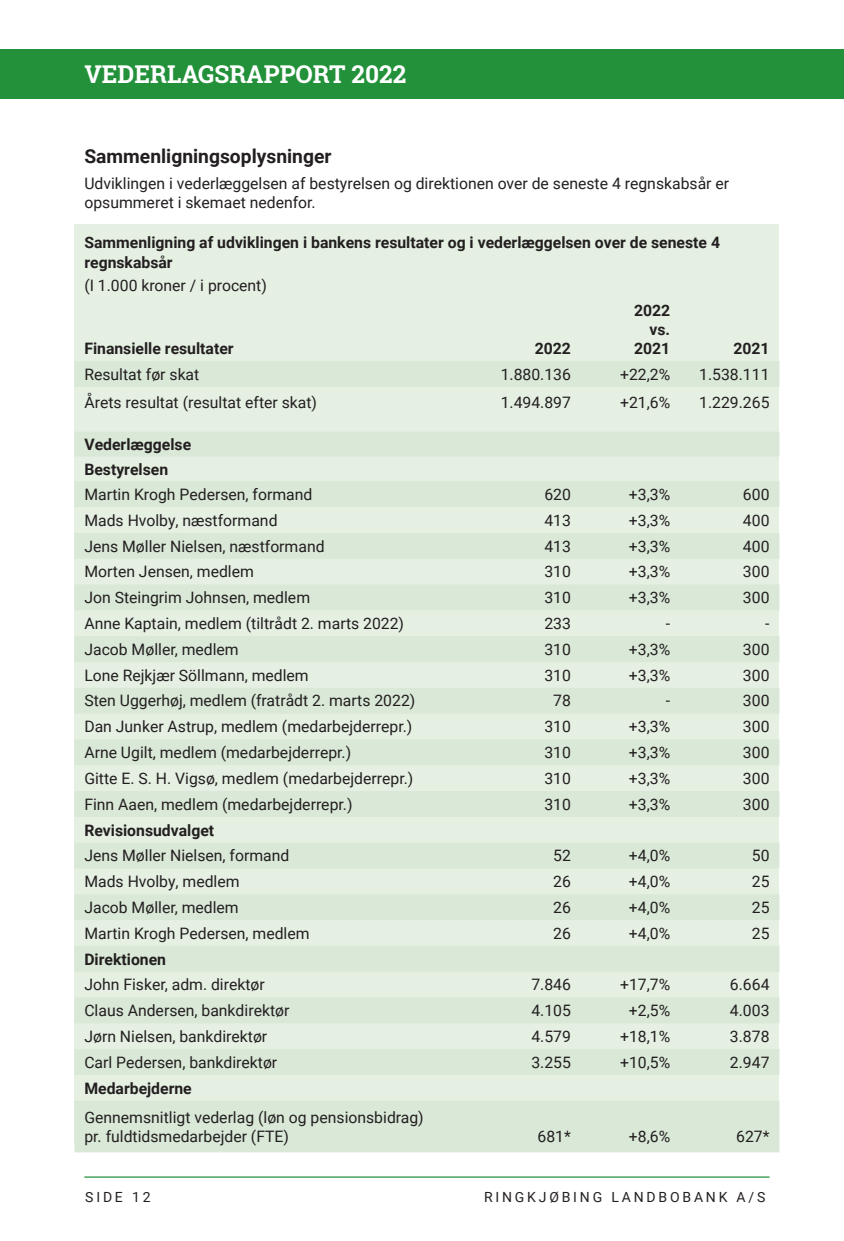
<style>
.page{position:relative;width:844px;height:1241px;background:#fff}
.page>*{position:absolute;margin:0;border:0;box-sizing:border-box;transform-origin:0 0}
.t1{font:700 24.5px "Roboto Slab";color:#fff}
.t2{font:700 19.25px "Roboto";color:#231f20}
.t3{font:15.75px/19.2px "Roboto";color:#231f20}
.t4{font:700 15.75px/19.2px "Roboto";color:#231f20}
.t5{font:14px "Roboto";letter-spacing:.2em;color:#231f20}
</style>
<div class="page">
<hr style="left:84px;top:1176px;width:685px;height:1px;background:#23913a">
<div style="left:74px;top:225px;width:705px;height:188px;background:#e5f0e3"></div>
<div style="left:74px;top:361px;width:705px;height:791px;background:#deebdc"></div>
<div style="left:74px;top:431px;width:705px;height:25px;background:#d9e8d7"></div>
<div style="left:0;top:50px;width:843px;height:49px;background:#23913a"></div>
<h1 class="t1" style="left:84px;top:57px;width:323px">VEDERLAGSRAPPORT 2022</h1>
<p class="t2" style="left:84px;top:142px;width:248px">Sammenligningsoplysninger</p>
<p class="t3" style="left:84px;top:173px;width:646px">Udviklingen i vederlæggelsen af bestyrelsen og direktionen over de seneste 4 regnskabsår er opsummeret i skemaet nedenfor.</p>
<p class="t4" style="left:84px;top:232px;width:637px">Sammenligning af udviklingen i bankens resultater og i vederlæggelsen over de seneste 4 regnskabsår</p>
<p class="t3" style="left:84px;top:275px;width:184px">(I 1.000 kroner / i procent)</p>
<p class="t4" style="left:84px;top:338px;width:151px">Finansielle resultater</p>
<p class="t4" style="left:534px;top:338px;width:38px">2022</p>
<p class="t4" style="left:634px;top:300px;width:38px;text-align:right">2022 vs.<br>2021</p>
<p class="t4" style="left:733px;top:338px;width:38px">2021</p>
<p class="t3" style="left:84px;top:364px;width:116px">Resultat før skat</p>
<p class="t3" style="left:500px;top:364px;width:72px">1.880.136</p>
<p class="t3" style="left:620px;top:364px;width:52px">+22,2%</p>
<p class="t3" style="left:699px;top:364px;width:72px">1.538.111</p>
<p class="t3" style="left:84px;top:392px;width:234px">Årets resultat (resultat efter skat)</p>
<p class="t3" style="left:500px;top:392px;width:72px">1.494.897</p>
<p class="t3" style="left:620px;top:392px;width:52px">+21,6%</p>
<p class="t3" style="left:699px;top:392px;width:72px">1.229.265</p>
<p class="t4" style="left:84px;top:431px;width:108px;line-height:24.8px">Vederlæggelse<br>Bestyrelsen</p>
<p class="t3" style="left:84px;top:484px;width:229px">Martin Krogh Pedersen, formand</p>
<p class="t3" style="left:544px;top:484px;width:28px">620</p>
<p class="t3" style="left:628px;top:484px;width:43px">+3,3%</p>
<p class="t3" style="left:742px;top:484px;width:28px">600</p>
<p class="t3" style="left:84px;top:510px;width:195px">Mads Hvolby, næstformand</p>
<p class="t3" style="left:544px;top:510px;width:28px">413</p>
<p class="t3" style="left:628px;top:510px;width:43px">+3,3%</p>
<p class="t3" style="left:742px;top:510px;width:28px">400</p>
<p class="t3" style="left:84px;top:535px;width:242px">Jens Møller Nielsen, næstformand</p>
<p class="t3" style="left:544px;top:535px;width:28px">413</p>
<p class="t3" style="left:628px;top:535px;width:43px">+3,3%</p>
<p class="t3" style="left:742px;top:535px;width:28px">400</p>
<p class="t3" style="left:84px;top:561px;width:171px">Morten Jensen, medlem</p>
<p class="t3" style="left:544px;top:561px;width:28px">310</p>
<p class="t3" style="left:628px;top:561px;width:43px">+3,3%</p>
<p class="t3" style="left:742px;top:561px;width:28px">300</p>
<p class="t3" style="left:84px;top:587px;width:227px">Jon Steingrim Johnsen, medlem</p>
<p class="t3" style="left:544px;top:587px;width:28px">310</p>
<p class="t3" style="left:628px;top:587px;width:43px">+3,3%</p>
<p class="t3" style="left:742px;top:587px;width:28px">300</p>
<p class="t3" style="left:84px;top:613px;width:321px">Anne Kaptain, medlem (tiltrådt 2. marts 2022)</p>
<p class="t3" style="left:544px;top:613px;width:28px">233</p>
<p class="t3" style="left:665px;top:613px;width:6px">-</p>
<p class="t3" style="left:765px;top:613px;width:6px">-</p>
<p class="t3" style="left:84px;top:639px;width:156px">Jacob Møller, medlem</p>
<p class="t3" style="left:544px;top:639px;width:28px">310</p>
<p class="t3" style="left:628px;top:639px;width:43px">+3,3%</p>
<p class="t3" style="left:742px;top:639px;width:28px">300</p>
<p class="t3" style="left:84px;top:664px;width:226px">Lone Rejkjær Söllmann, medlem</p>
<p class="t3" style="left:544px;top:664px;width:28px">310</p>
<p class="t3" style="left:628px;top:664px;width:43px">+3,3%</p>
<p class="t3" style="left:742px;top:664px;width:28px">300</p>
<p class="t3" style="left:84px;top:690px;width:332px">Sten Uggerhøj, medlem (fratrådt 2. marts 2022)</p>
<p class="t3" style="left:553px;top:690px;width:19px">78</p>
<p class="t3" style="left:665px;top:690px;width:6px">-</p>
<p class="t3" style="left:742px;top:690px;width:28px">300</p>
<p class="t3" style="left:84px;top:716px;width:329px">Dan Junker Astrup, medlem (medarbejderrepr.)</p>
<p class="t3" style="left:544px;top:716px;width:28px">310</p>
<p class="t3" style="left:628px;top:716px;width:43px">+3,3%</p>
<p class="t3" style="left:742px;top:716px;width:28px">300</p>
<p class="t3" style="left:84px;top:742px;width:268px">Arne Ugilt, medlem (medarbejderrepr.)</p>
<p class="t3" style="left:544px;top:742px;width:28px">310</p>
<p class="t3" style="left:628px;top:742px;width:43px">+3,3%</p>
<p class="t3" style="left:742px;top:742px;width:28px">300</p>
<p class="t3" style="left:84px;top:768px;width:330px">Gitte E. S. H. Vigsø, medlem (medarbejderrepr.)</p>
<p class="t3" style="left:544px;top:768px;width:28px">310</p>
<p class="t3" style="left:628px;top:768px;width:43px">+3,3%</p>
<p class="t3" style="left:742px;top:768px;width:28px">300</p>
<p class="t3" style="left:84px;top:793px;width:269px">Finn Aaen, medlem (medarbejderrepr.)</p>
<p class="t3" style="left:544px;top:793px;width:28px">310</p>
<p class="t3" style="left:628px;top:793px;width:43px">+3,3%</p>
<p class="t3" style="left:742px;top:793px;width:28px">300</p>
<p class="t4" style="left:84px;top:819px;width:131px">Revisionsudvalget</p>
<p class="t3" style="left:84px;top:845px;width:206px">Jens Møller Nielsen, formand</p>
<p class="t3" style="left:553px;top:845px;width:19px">52</p>
<p class="t3" style="left:628px;top:845px;width:43px">+4,0%</p>
<p class="t3" style="left:751px;top:845px;width:19px">50</p>
<p class="t3" style="left:84px;top:871px;width:157px">Mads Hvolby, medlem</p>
<p class="t3" style="left:553px;top:871px;width:19px">26</p>
<p class="t3" style="left:628px;top:871px;width:43px">+4,0%</p>
<p class="t3" style="left:751px;top:871px;width:19px">25</p>
<p class="t3" style="left:84px;top:897px;width:156px">Jacob Møller, medlem</p>
<p class="t3" style="left:553px;top:897px;width:19px">26</p>
<p class="t3" style="left:628px;top:897px;width:43px">+4,0%</p>
<p class="t3" style="left:751px;top:897px;width:19px">25</p>
<p class="t3" style="left:84px;top:922px;width:227px">Martin Krogh Pedersen, medlem</p>
<p class="t3" style="left:553px;top:922px;width:19px">26</p>
<p class="t3" style="left:628px;top:922px;width:43px">+4,0%</p>
<p class="t3" style="left:751px;top:922px;width:19px">25</p>
<p class="t4" style="left:84px;top:948px;width:83px">Direktionen</p>
<p class="t3" style="left:84px;top:974px;width:182px">John Fisker, adm. direktør</p>
<p class="t3" style="left:531px;top:974px;width:41px">7.846</p>
<p class="t3" style="left:620px;top:974px;width:52px">+17,7%</p>
<p class="t3" style="left:729px;top:974px;width:41px">6.664</p>
<p class="t3" style="left:84px;top:1000px;width:206px">Claus Andersen, bankdirektør</p>
<p class="t3" style="left:531px;top:1000px;width:41px">4.105</p>
<p class="t3" style="left:628px;top:1000px;width:43px">+2,5%</p>
<p class="t3" style="left:729px;top:1000px;width:41px">4.003</p>
<p class="t3" style="left:84px;top:1025px;width:184px">Jørn Nielsen, bankdirektør</p>
<p class="t3" style="left:531px;top:1025px;width:41px">4.579</p>
<p class="t3" style="left:620px;top:1025px;width:52px">+18,1%</p>
<p class="t3" style="left:729px;top:1025px;width:41px">3.878</p>
<p class="t3" style="left:84px;top:1051px;width:194px">Carl Pedersen, bankdirektør</p>
<p class="t3" style="left:531px;top:1051px;width:41px">3.255</p>
<p class="t3" style="left:620px;top:1051px;width:52px">+10,5%</p>
<p class="t3" style="left:729px;top:1051px;width:41px">2.947</p>
<p class="t4" style="left:84px;top:1077px;width:109px">Medarbejderne</p>
<p class="t3" style="left:84px;top:1106px;width:341px">Gennemsnitligt vederlag (løn og pensionsbidrag) pr. fuldtidsmedarbejder (FTE)</p>
<p class="t3" style="left:537px;top:1125px;width:35px">681*</p>
<p class="t3" style="left:628px;top:1125px;width:43px">+8,6%</p>
<p class="t3" style="left:736px;top:1125px;width:35px">627*</p>
<p class="t5" style="left:85px;top:1186px;width:67px">SIDE 12</p>
<p class="t5" style="left:484px;top:1186px;width:283px">RINGKJØBING LANDBOBANK A/S</p>
</div>
